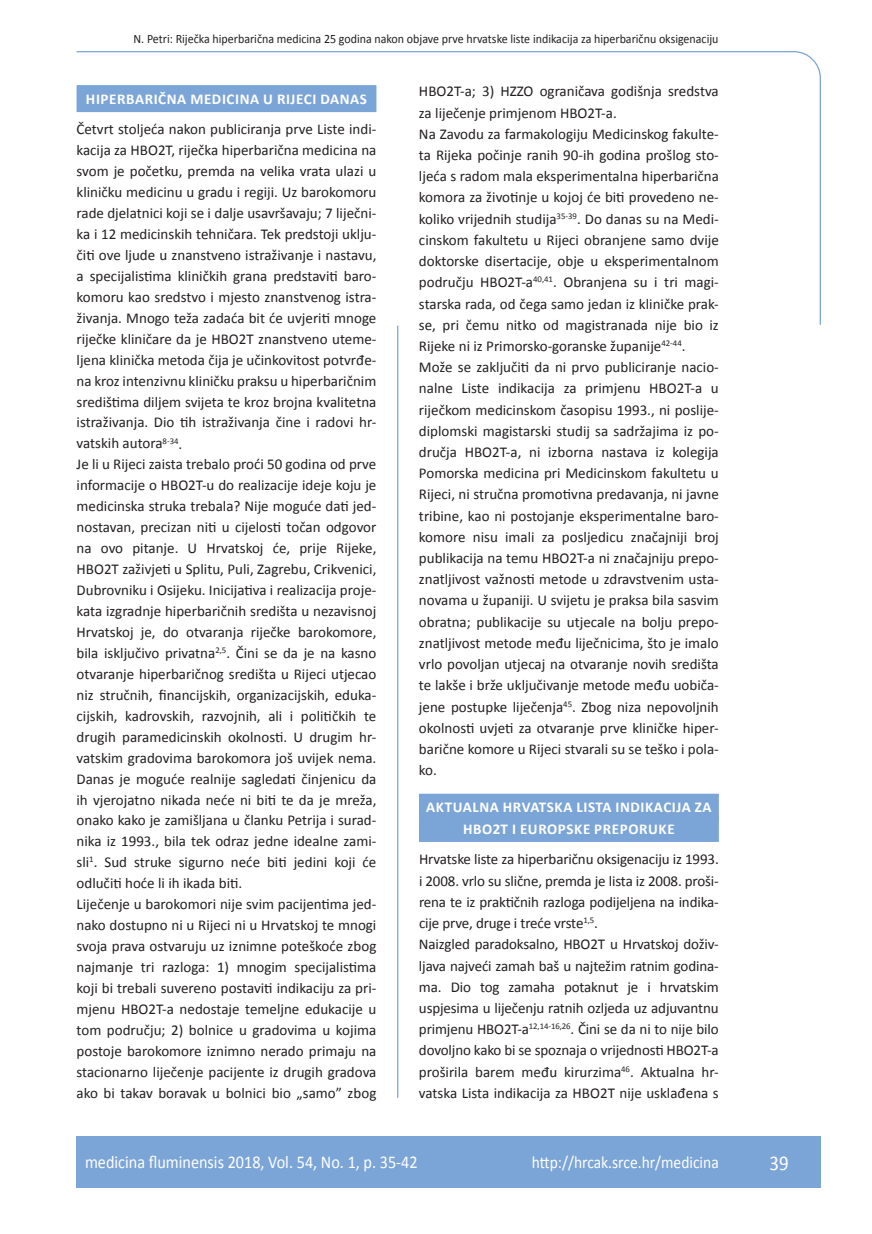
<style>
.page{position:relative;width:872px;height:1234px;background:#fff}
.page>*{position:absolute;margin:0;border:0;box-sizing:border-box;transform-origin:0 0}
.t1{font:21px "Calibri";color:#fff;scale:.9 1}
.t2{font:18px "Calibri";color:#fff;scale:.9 1}
.t3{font:17.25px "Calibri";color:#fff;scale:.9 1}
.t4{font:15px/21px "Calibri";color:#231f20}
.t5{font:700 15px "Calibri";letter-spacing:.04em;color:#fff}
.t6{font:12.75px "Calibri";color:#231f20;scale:.94 1}
</style>
<div class="page">
<svg style="left:76px;top:51px;width:745px;height:275px"></svg>
<hr style="left:397px;top:325px;width:1px;height:772px;background:#7ca5d7">
<div style="left:77px;top:1135px;width:744px;height:51px;background:#7ca5d7"></div>
<div style="left:77px;top:85px;width:299px;height:27px;background:#7ca5d7"></div>
<div style="left:419px;top:793px;width:300px;height:27px;background:#7ca5d7"></div>
<div style="left:419px;top:814px;width:300px;height:27px;background:#7ca5d7"></div>
<p class="t6" style="left:133px;top:30px;width:624px">N. Petri: Riječka hiperbarična medicina 25 godina nakon objave prve hrvatske liste indikacija za hiperbaričnu oksigenaciju</p>
<p class="t5" style="left:86px;top:90px;width:282px">HIPERBARIČNA MEDICINA U RIJECI DANAS</p>
<p class="t4" style="left:77px;top:118px;width:301px">Četvrt stoljeća nakon publiciranja prve Liste indi&shy;kacija za HBO2T, riječka hiperbarična medicina na svom je početku, premda na velika vrata ulazi u kliničku medicinu u gradu i regiji. Uz barokomoru rade djelatnici koji se i dalje usavršavaju; 7 liječni&shy;ka i 12 medicinskih tehničara. Tek predstoji uklju&shy;čiti ove ljude u znanstveno istraživanje i nastavu, a specijalistima kliničkih grana predstaviti baro&shy;komoru kao sredstvo i mjesto znanstvenog istra&shy;živanja. Mnogo teža zadaća bit će uvjeriti mnoge riječke kliničare da je HBO2T znanstveno uteme&shy;ljena klinička metoda čija je učinkovitost potvrđe&shy;na kroz intenzivnu kliničku praksu u hiperbaričnim središtima diljem svijeta te kroz brojna kvalitetna istraživanja. Dio tih istraživanja čine i radovi hr&shy;vatskih autora<sup>8-34</sup>.<br>Je li u Rijeci zaista trebalo proći 50 godina od prve informacije o HBO2T-u do realizacije ideje koju je medicinska struka trebala? Nije moguće dati jed&shy;nostavan, precizan niti u cijelosti točan odgovor na ovo pitanje. U Hrvatskoj će, prije Rijeke, HBO2T zaživjeti u Splitu, Puli, Zagrebu, Crikvenici, Dubrovniku i Osijeku. Inicijativa i realizacija proje&shy;kata izgradnje hiperbaričnih središta u nezavisnoj Hrvatskoj je, do otvaranja riječke barokomore, bila isključivo privatna<sup>2,5</sup>. Čini se da je na kasno otvaranje hiperbaričnog središta u Rijeci utjecao niz stručnih, financijskih, organizacijskih, eduka&shy;cijskih, kadrovskih, razvojnih, ali i političkih te drugih paramedicinskih okolnosti. U drugim hr&shy;vatskim gradovima barokomora još uvijek nema.<br>Danas je moguće realnije sagledati činjenicu da ih vjerojatno nikada neće ni biti te da je mreža, onako kako je zamišljana u članku Petrija i surad&shy;nika iz 1993., bila tek odraz jedne idealne zami&shy;sli<sup>1</sup>. Sud struke sigurno neće biti jedini koji će odlučiti hoće li ih ikada biti.<br>Liječenje u barokomori nije svim pacijentima jed&shy;nako dostupno ni u Rijeci ni u Hrvatskoj te mnogi svoja prava ostvaruju uz iznimne poteškoće zbog najmanje tri razloga: 1) mnogim specijalistima koji bi trebali suvereno postaviti indikaciju za pri&shy;mjenu HBO2T-a nedostaje temeljne edukacije u tom području; 2) bolnice u gradovima u kojima postoje barokomore iznimno nerado primaju na stacionarno liječenje pacijente iz drugih gradova ako bi takav boravak u bolnici bio „samo” zbog</p>
<p class="t4" style="left:419px;top:80px;width:301px">HBO2T-a; 3) HZZO ograničava godišnja sredstva za liječenje primjenom HBO2T-a.<br>Na Zavodu za farmakologiju Medicinskog fakulte&shy;ta Rijeka počinje ranih 90-ih godina prošlog sto&shy;ljeća s radom mala eksperimentalna hiperbarična komora za životinje u kojoj će biti provedeno ne&shy;koliko vrijednih studija<sup>35-39</sup>. Do danas su na Medi&shy;cinskom fakultetu u Rijeci obranjene samo dvije doktorske disertacije, obje u eksperimentalnom području HBO2T-a<sup>40,41</sup>. Obranjena su i tri magi&shy;starska rada, od čega samo jedan iz kliničke prak&shy;se, pri čemu nitko od magistranada nije bio iz Rijeke ni iz Primorsko-goranske županije<sup>42-44</sup>.<br>Može se zaključiti da ni prvo publiciranje nacio&shy;nalne Liste indikacija za primjenu HBO2T-a u riječkom medicinskom časopisu 1993., ni poslije&shy;diplomski magistarski studij sa sadržajima iz po&shy;dručja HBO2T-a, ni izborna nastava iz kolegija Pomorska medicina pri Medicinskom fakultetu u Rijeci, ni stručna promotivna predavanja, ni javne tribine, kao ni postojanje eksperimentalne baro&shy;komore nisu imali za posljedicu značajniji broj publikacija na temu HBO2T-a ni značajniju prepo&shy;znatljivost važnosti metode u zdravstvenim usta&shy;novama u županiji. U svijetu je praksa bila sasvim obratna; publikacije su utjecale na bolju prepo&shy;znatljivost metode među liječnicima, što je imalo vrlo povoljan utjecaj na otvaranje novih središta te lakše i brže uključivanje metode među uobiča&shy;jene postupke liječenja<sup>45</sup>. Zbog niza nepovoljnih okolnosti uvjeti za otvaranje prve kliničke hiper&shy;barične komore u Rijeci stvarali su se teško i pola&shy;ko.</p>
<p class="t5" style="left:426px;top:798px;width:197px">AKTUALN A HRVATSKA LI STA INDI</p>
<p class="t5" style="left:645px;top:798px;width:68px">KACIJA ZA</p>
<p class="t5" style="left:463px;top:819px;width:158px">HBO2T I EU ROPSKE PREPO</p>
<p class="t5" style="left:639px;top:819px;width:35px">RUKE</p>
<p class="t4" style="left:419px;top:848px;width:301px">Hrvatske liste za hiperbaričnu oksigenaciju iz 1993. i 2008. vrlo su slične, premda je lista iz 2008. proši&shy;rena te iz praktičnih razloga podijeljena na indika&shy;cije prve, druge i treće vrste<sup>1,5</sup>.<br>Naizgled paradoksalno, HBO2T u Hrvatskoj doživ&shy;ljava najveći zamah baš u najtežim ratnim godina&shy;ma. Dio tog zamaha potaknut je i hrvatskim uspjesima u liječenju ratnih ozljeda uz adjuvantnu primjenu HBO2T-a<sup>12,14-16,26</sup>. Čini se da ni to nije bilo dovoljno kako bi se spoznaja o vrijednosti HBO2T-a proširila barem među kirurzima<sup>46</sup>. Aktualna hr&shy;vatska Lista indikacija za HBO2T nije usklađena s</p>
<p class="t2" style="left:85px;top:1150px;width:371px">medicina fluminensis 2018, Vol. 54, No. 1, p. 35-42</p>
<p class="t3" style="left:532px;top:1151px;width:209px">http://hrcak.srce.hr/medicina</p>
<h1 class="t1" style="left:769px;top:1149px;width:23px">39</h1>
</div>
